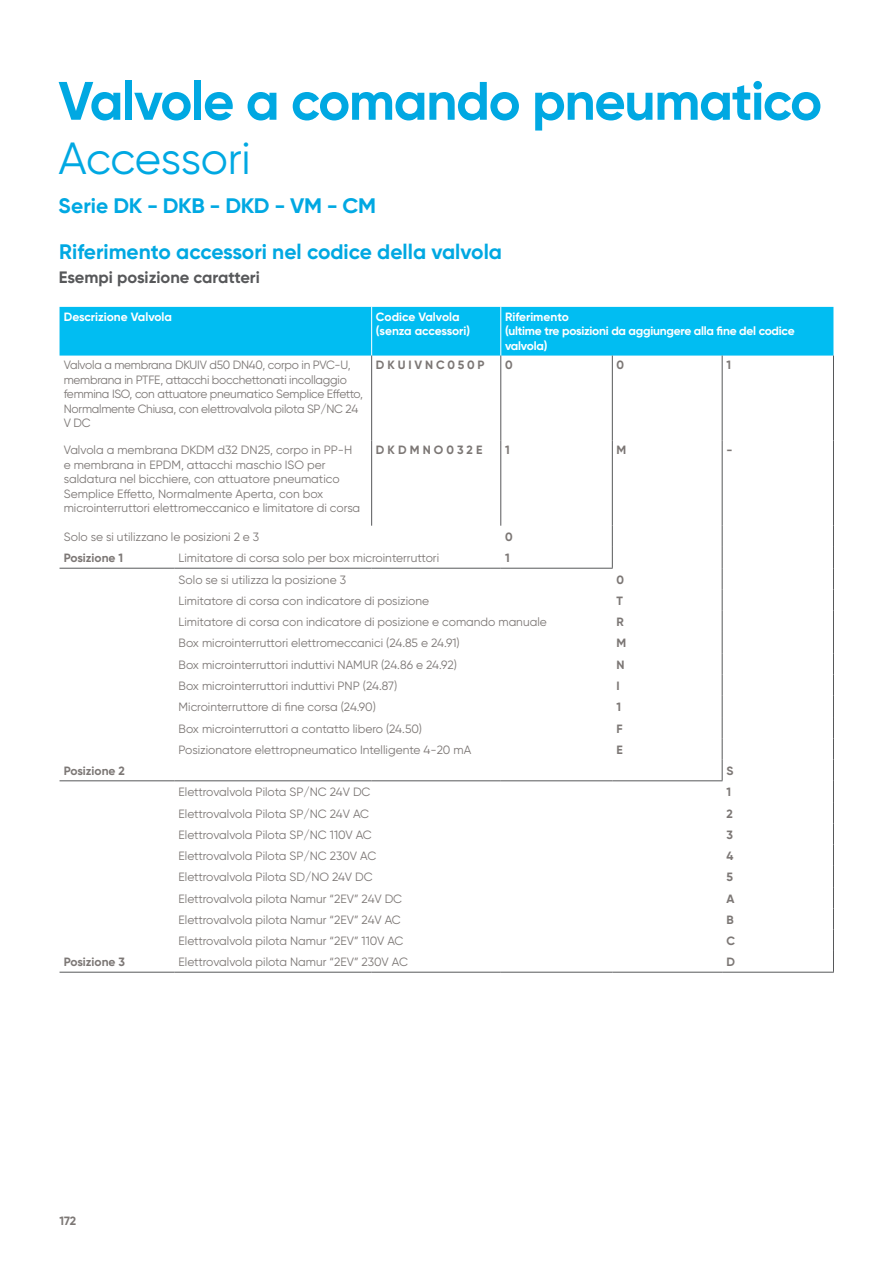
<style>
.page{position:relative;width:893px;height:1263px;background:#fff}
.page>*{position:absolute;margin:0;border:0;box-sizing:border-box;transform-origin:0 0}
.t1{font:700 54px "Gilroy";letter-spacing:-.025em;color:#00a8e2}
.t2{font:45px "Gilroy";letter-spacing:-.01em;color:#00a8e2}
.t3{font:700 21px "Gilroy";color:#00a8e2}
.t4{font:700 21px "Gilroy";letter-spacing:-.02em;color:#00a8e2}
.t5{font:700 16.5px "Gilroy";color:#57585a}
.t6{font:12px/14.4px "Gilroy";color:#7c7775}
.t7{font:12px/14.4px "Gilroy";letter-spacing:-.02em;color:#7c7775}
.t8{font:700 12px/14.4px "Gilroy";letter-spacing:-.02em;color:#fff}
.t9{font:700 12px "Gilroy";color:#7c7775}
.t10{font:700 12px "Gilroy";color:#fff}
</style>
<div class="page">
<div style="left:60px;top:307px;width:773px;height:49px;background:#01bdf2"></div>
<hr style="left:371px;top:307px;width:1px;height:49px;background:#fff">
<hr style="left:500px;top:307px;width:1px;height:49px;background:#fff">
<hr style="left:371px;top:356px;width:1px;height:85px;background:#57585a">
<hr style="left:500px;top:356px;width:1px;height:85px;background:#57585a">
<hr style="left:612px;top:356px;width:1px;height:85px;background:#57585a">
<hr style="left:722px;top:356px;width:1px;height:85px;background:#57585a">
<hr style="left:833px;top:356px;width:1px;height:85px;background:#57585a">
<hr style="left:371px;top:441px;width:1px;height:85px;background:#57585a">
<hr style="left:500px;top:441px;width:1px;height:85px;background:#57585a">
<hr style="left:612px;top:441px;width:1px;height:85px;background:#57585a">
<hr style="left:722px;top:441px;width:1px;height:85px;background:#57585a">
<hr style="left:833px;top:441px;width:1px;height:85px;background:#57585a">
<svg style="left:612px;top:526px;width:1px;height:42px"></svg>
<hr style="left:60px;top:568px;width:114px;height:1px;background:#57585a">
<hr style="left:174px;top:568px;width:198px;height:1px;background:#57585a">
<hr style="left:372px;top:568px;width:129px;height:1px;background:#57585a">
<hr style="left:501px;top:568px;width:112px;height:1px;background:#57585a">
<svg style="left:722px;top:526px;width:1px;height:254px"></svg>
<hr style="left:60px;top:780px;width:114px;height:1px;background:#57585a">
<hr style="left:174px;top:780px;width:198px;height:1px;background:#57585a">
<hr style="left:372px;top:780px;width:129px;height:1px;background:#57585a">
<hr style="left:501px;top:780px;width:111px;height:1px;background:#57585a">
<hr style="left:612px;top:780px;width:110px;height:1px;background:#57585a">
<svg style="left:833px;top:526px;width:1px;height:446px"></svg>
<hr style="left:60px;top:972px;width:114px;height:1px;background:#57585a">
<hr style="left:174px;top:972px;width:198px;height:1px;background:#57585a">
<hr style="left:372px;top:972px;width:129px;height:1px;background:#57585a">
<hr style="left:501px;top:972px;width:111px;height:1px;background:#57585a">
<hr style="left:612px;top:972px;width:110px;height:1px;background:#57585a">
<hr style="left:722px;top:972px;width:112px;height:1px;background:#57585a">
<h1 class="t1" style="left:58px;top:67px;width:765px">Valvole a comando pneumatico</h1>
<h2 class="t2" style="left:58px;top:131px;width:194px">Accessori</h2>
<h3 class="t4" style="left:59px;top:193px;width:319px">Serie DK - DKB - DKD - VM - CM</h3>
<h3 class="t3" style="left:59px;top:239px;width:444px">Riferimento accessori nel codice della valvola</h3>
<h3 class="t5" style="left:59px;top:267px;width:203px">Esempi posizione caratteri</h3>
<p class="t10" style="left:64px;top:309px;width:110px">Descrizione Valvola</p>
<p class="t8" style="left:376px;top:309px;width:96px">Codice Valvola (senza accessori)</p>
<p class="t8" style="left:505px;top:309px;width:291px">Riferimento<br>(ultime tre posizioni da aggiungere alla fine del codice valvola)</p>
<p class="t7" style="left:64px;top:358px;width:301px">Valvola a membrana DKUIV d50 DN40, corpo in PVC-U, membrana in PTFE, attacchi bocchettonati incollaggio femmina ISO, con attuatore pneumatico Semplice Effetto, Normalmente Chiusa, con elettrovalvola pilota SP/NC 24<br>V DC</p>
<p class="t9" style="left:376px;top:358px;width:110px">D K U I V N C 0 5 0 P</p>
<p class="t9" style="left:505px;top:358px;width:9px">0</p>
<p class="t9" style="left:617px;top:358px;width:9px">0</p>
<p class="t9" style="left:726px;top:358px;width:6px">1</p>
<p class="t6" style="left:64px;top:443px;width:298px">Valvola a membrana DKDM d32 DN25, corpo in PP-H e membrana in EPDM, attacchi maschio ISO per saldatura nel bicchiere, con attuatore pneumatico Semplice Effetto, Normalmente Aperta, con box microinterruttori elettromeccanico e limitatore di corsa</p>
<p class="t9" style="left:376px;top:443px;width:108px">D K D M N O 0 3 2 E</p>
<p class="t9" style="left:505px;top:443px;width:6px">1</p>
<p class="t9" style="left:617px;top:443px;width:11px">M</p>
<p class="t9" style="left:726px;top:443px;width:8px">-</p>
<p class="t6" style="left:64px;top:530px;width:197px">Solo se si utilizzano le posizioni 2 e 3</p>
<p class="t9" style="left:505px;top:529px;width:9px">0</p>
<p class="t9" style="left:64px;top:550px;width:61px">Posizione 1</p>
<p class="t6" style="left:179px;top:551px;width:262px">Limitatore di corsa solo per box microinterruttori</p>
<p class="t9" style="left:505px;top:550px;width:6px">1</p>
<p class="t6" style="left:179px;top:572px;width:169px">Solo se si utilizza la posizione 3</p>
<p class="t9" style="left:617px;top:572px;width:9px">0</p>
<p class="t6" style="left:179px;top:593px;width:252px">Limitatore di corsa con indicatore di posizione</p>
<p class="t9" style="left:617px;top:593px;width:8px">T</p>
<p class="t6" style="left:179px;top:615px;width:370px">Limitatore di corsa con indicatore di posizione e comando manuale</p>
<p class="t9" style="left:617px;top:614px;width:9px">R</p>
<p class="t6" style="left:179px;top:636px;width:283px">Box microinterruttori elettromeccanici (24.85 e 24.91)</p>
<p class="t9" style="left:617px;top:636px;width:11px">M</p>
<p class="t6" style="left:179px;top:657px;width:280px">Box microinterruttori induttivi NAMUR (24.86 e 24.92)</p>
<p class="t9" style="left:617px;top:657px;width:10px">N</p>
<p class="t6" style="left:179px;top:678px;width:220px">Box microinterruttori induttivi PNP (24.87)</p>
<p class="t9" style="left:617px;top:678px;width:5px">I</p>
<p class="t6" style="left:179px;top:700px;width:199px">Microinterruttore di fine corsa (24.90)</p>
<p class="t9" style="left:617px;top:699px;width:6px">1</p>
<p class="t6" style="left:179px;top:721px;width:245px">Box microinterruttori a contatto libero (24.50)</p>
<p class="t9" style="left:617px;top:721px;width:8px">F</p>
<p class="t6" style="left:179px;top:742px;width:294px">Posizionatore elettropneumatico Intelligente 4-20 mA</p>
<p class="t9" style="left:617px;top:742px;width:8px">E</p>
<p class="t9" style="left:64px;top:763px;width:63px">Posizione 2</p>
<p class="t9" style="left:726px;top:763px;width:8px">S</p>
<p class="t6" style="left:179px;top:785px;width:193px">Elettrovalvola Pilota SP/NC 24V DC</p>
<p class="t9" style="left:726px;top:784px;width:6px">1</p>
<p class="t6" style="left:179px;top:806px;width:192px">Elettrovalvola Pilota SP/NC 24V AC</p>
<p class="t9" style="left:726px;top:806px;width:8px">2</p>
<p class="t6" style="left:179px;top:827px;width:195px">Elettrovalvola Pilota SP/NC 110V AC</p>
<p class="t9" style="left:726px;top:827px;width:8px">3</p>
<p class="t6" style="left:179px;top:848px;width:199px">Elettrovalvola Pilota SP/NC 230V AC</p>
<p class="t9" style="left:726px;top:848px;width:8px">4</p>
<p class="t6" style="left:179px;top:870px;width:196px">Elettrovalvola Pilota SD/NO 24V DC</p>
<p class="t9" style="left:726px;top:870px;width:8px">5</p>
<p class="t6" style="left:179px;top:891px;width:225px">Elettrovalvola pilota Namur “2EV” 24V DC</p>
<p class="t9" style="left:726px;top:891px;width:10px">A</p>
<p class="t6" style="left:179px;top:912px;width:224px">Elettrovalvola pilota Namur “2EV” 24V AC</p>
<p class="t9" style="left:726px;top:912px;width:9px">B</p>
<p class="t6" style="left:179px;top:934px;width:226px">Elettrovalvola pilota Namur “2EV” 110V AC</p>
<p class="t9" style="left:726px;top:933px;width:10px">C</p>
<p class="t9" style="left:64px;top:954px;width:63px">Posizione 3</p>
<p class="t6" style="left:179px;top:955px;width:231px">Elettrovalvola pilota Namur “2EV” 230V AC</p>
<p class="t9" style="left:726px;top:954px;width:10px">D</p>
<p class="t9" style="left:60px;top:1213px;width:18px">172</p>
</div>
